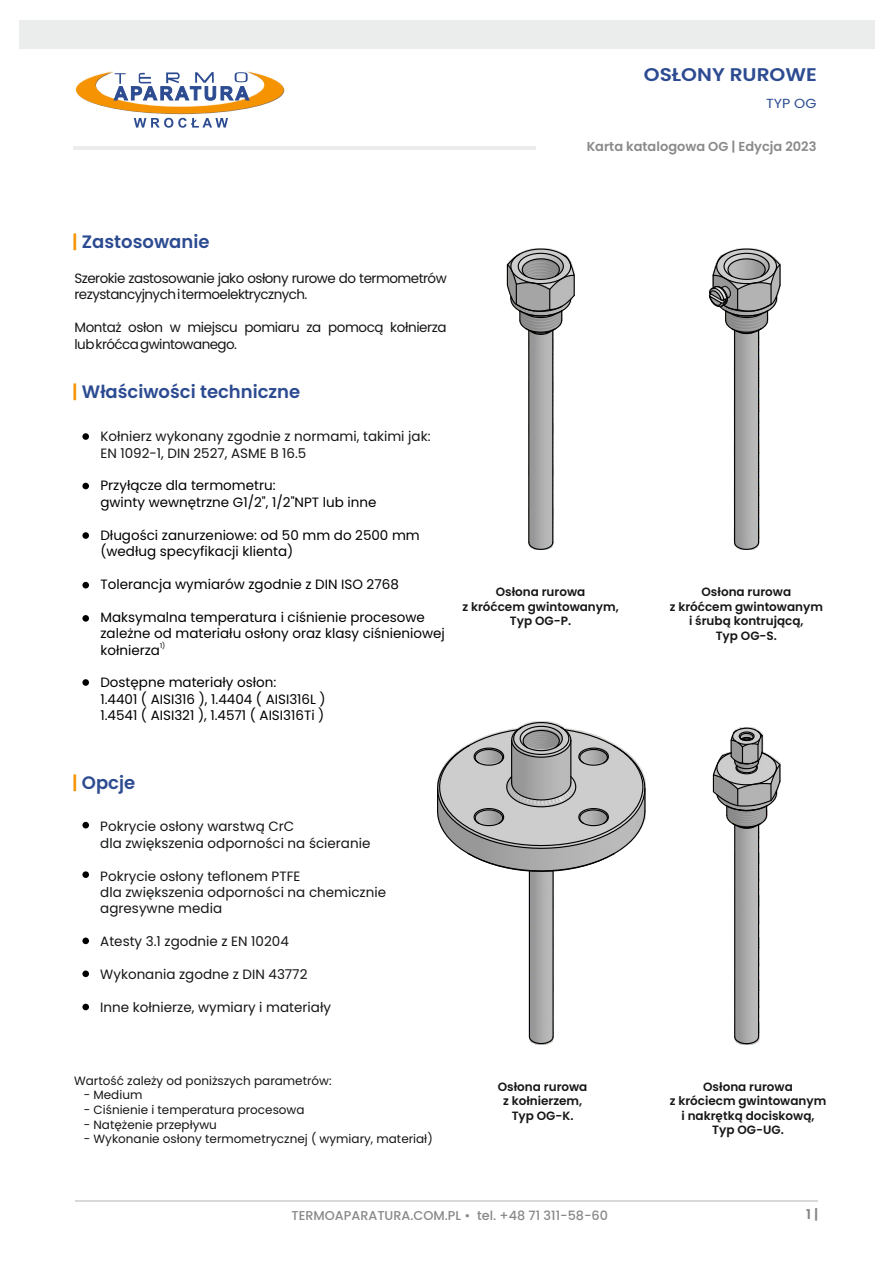
<style>
.page{position:relative;width:893px;height:1263px;background:#fff}
.page>*{position:absolute;margin:0;border:0;box-sizing:border-box;transform-origin:0 0}
.t1{font:600 18.3px "Poppins";color:#2c4b91;scale:1.1 1}
.t2{font:600 18px "Poppins";color:#2c4b91}
.t3{font:13.5px/16.4px "Poppins";color:#000}
.t4{font:13.5px/16.4px "Poppins";color:#151616}
.t5{font:13.5px/16.4px "Poppins";letter-spacing:-.04em;color:#151616}
.t6{font:13.5px/16.4px "Poppins";letter-spacing:-.03em;color:#151616}
.t7{font:600 13.5px "Poppins";color:#818281}
.t8{font:13.2px "Poppins";color:#2c4b91;scale:1.08 1}
.t9{font:600 13.05px "Poppins";color:#898989}
.t10{font:500 12.75px "Poppins";color:#898989}
.t11{font:600 12px/14.5px "Poppins";color:#151616;text-align:center}
.t12{font:12px "Poppins";color:#151616}
.t13{font:6.75px "Poppins";color:#000}
.s1{color:#f59303}
</style>
<div class="page">
<img style="left:529px;top:335px;width:25px;height:206px">
<svg style="left:528px;top:541px;width:26px;height:9px"></svg>
<hr style="left:528px;top:330px;width:1px;height:212px;background:#000">
<hr style="left:552px;top:330px;width:1px;height:212px;background:#000">
<svg style="left:506px;top:248px;width:69px;height:87px"></svg>
<img style="left:733px;top:335px;width:27px;height:206px">
<svg style="left:734px;top:541px;width:26px;height:9px"></svg>
<hr style="left:734px;top:330px;width:1px;height:212px;background:#000">
<hr style="left:758px;top:330px;width:1px;height:212px;background:#000">
<svg style="left:708px;top:248px;width:73px;height:87px"></svg>
<img style="left:528px;top:872px;width:24px;height:163px">
<svg style="left:528px;top:1035px;width:26px;height:10px"></svg>
<hr style="left:529px;top:871px;width:1px;height:166px;background:#000">
<hr style="left:552px;top:871px;width:2px;height:166px;background:#000">
<svg style="left:437px;top:721px;width:209px;height:151px"></svg>
<img style="left:735px;top:829px;width:25px;height:206px">
<svg style="left:734px;top:1035px;width:26px;height:10px"></svg>
<hr style="left:734px;top:825px;width:1px;height:212px;background:#000">
<hr style="left:758px;top:825px;width:1px;height:212px;background:#000">
<svg style="left:712px;top:727px;width:69px;height:102px"></svg>
<svg style="left:75px;top:71px;width:209px;height:57px"></svg>
<hr style="left:74px;top:146px;width:462px;height:3px;background:#ececec">
<div style="left:19px;top:20px;width:855px;height:29px;background:#ebecec"></div>
<hr style="left:75px;top:1200px;width:742px;height:2px;background:#d9d9da">
<div style="left:82px;top:483px;width:7px;height:6px;background:#000;border-radius:3px"></div>
<div style="left:82px;top:532px;width:7px;height:7px;background:#000;border-radius:3px"></div>
<div style="left:82px;top:433px;width:7px;height:7px;background:#000;border-radius:3px"></div>
<div style="left:82px;top:582px;width:7px;height:6px;background:#000;border-radius:3px"></div>
<div style="left:82px;top:615px;width:7px;height:7px;background:#000;border-radius:3px"></div>
<div style="left:82px;top:679px;width:7px;height:7px;background:#000;border-radius:3px"></div>
<div style="left:82px;top:871px;width:7px;height:7px;background:#000;border-radius:3px"></div>
<div style="left:82px;top:937px;width:7px;height:7px;background:#000;border-radius:3px"></div>
<div style="left:82px;top:822px;width:7px;height:6px;background:#000;border-radius:3px"></div>
<div style="left:82px;top:970px;width:7px;height:7px;background:#000;border-radius:3px"></div>
<div style="left:82px;top:1004px;width:7px;height:6px;background:#000;border-radius:3px"></div>
<h1 class="t1" style="left:644px;top:62px;width:159px">OSŁONY RUROWE</h1>
<p class="t8" style="left:766px;top:94px;width:48px">TYP OG</p>
<p class="t9" style="left:587px;top:138px;width:231px">Karta katalogowa OG | Edycja 2023</p>
<h2 class="t2" style="left:72px;top:229px;width:139px"><span class="s1">|</span> Zastosowanie</h2>
<p class="t5" style="left:74px;top:270px;width:374px">Szerokie zastosowanie jako osłony rurowe do termometrów rezystancyjnychitermoelektrycznych.</p>
<p class="t6" style="left:75px;top:319px;width:374px">Montaż osłon w miejscu pomiaru za pomocą kołnierza lubkróćcagwintowanego.</p>
<h2 class="t2" style="left:72px;top:379px;width:230px"><span class="s1">|</span> Właściwości techniczne</h2>
<p class="t4" style="left:100px;top:428px;width:332px">Kołnierz wykonany zgodnie z normami, takimi jak:<br>EN 1092-1, DIN 2527, ASME B 16.5</p>
<p class="t3" style="left:100px;top:477px;width:278px">Przyłącze dla termometru:<br>gwinty wewnętrzne G1/2", 1/2"NPT lub inne</p>
<p class="t3" style="left:100px;top:527px;width:321px">Długości zanurzeniowe: od 50 mm do 2500 mm (według specyfikacji klienta)</p>
<p class="t3" style="left:100px;top:576px;width:300px">Tolerancja wymiarów zgodnie z DIN ISO 2768</p>
<p class="t3" style="left:100px;top:609px;width:346px">Maksymalna temperatura i ciśnienie procesowe zależne od materiału osłony oraz klasy ciśnieniowej</p>
<p class="t13" style="left:160px;top:641px;width:7px">1)</p>
<p class="t3" style="left:100px;top:642px;width:61px">kołnierza</p>
<p class="t3" style="left:100px;top:674px;width:227px">Dostępne materiały osłon:<br>1.4401 ( AISI316 ), 1.4404 ( AISI316L )<br>1.4541 ( AISI321 ), 1.4571 ( AISI316Ti )</p>
<p class="t11" style="left:462px;top:585px;width:158px">Osłona rurowa<br>z króćcem gwintowanym,<br>Typ OG-P.</p>
<h2 class="t2" style="left:72px;top:770px;width:65px"><span class="s1">|</span> Opcje</h2>
<p class="t4" style="left:100px;top:818px;width:272px">Pokrycie osłony warstwą CrC<br>dla zwiększenia odporności na ścieranie</p>
<p class="t4" style="left:100px;top:867px;width:287px">Pokrycie osłony teflonem PTFE<br>dla zwiększenia odporności na chemicznie agresywne media</p>
<p class="t4" style="left:100px;top:933px;width:190px">Atesty 3.1 zgodnie z EN 10204</p>
<p class="t4" style="left:100px;top:966px;width:209px">Wykonania zgodne z DIN 43772</p>
<p class="t4" style="left:100px;top:999px;width:232px">Inne kołnierze, wymiary i materiały</p>
<p class="t12" style="left:74px;top:1072px;width:259px">Wartość zależy od poniższych parametrów:</p>
<p class="t12" style="left:84px;top:1087px;width:60px">- Medium</p>
<p class="t12" style="left:84px;top:1101px;width:222px">- Ciśnienie i temperatura procesowa</p>
<p class="t12" style="left:84px;top:1116px;width:135px">- Natężenie przepływu</p>
<p class="t12" style="left:84px;top:1130px;width:351px">- Wykonanie osłony termometrycznej ( wymiary, materiał)</p>
<p class="t11" style="left:498px;top:1079px;width:91px">Osłona rurowa z kołnierzem,<br>Typ OG-K.</p>
<p class="t11" style="left:670px;top:585px;width:155px">Osłona rurowa<br>z króćcem gwintowanym i śrubą kontrującą,<br>Typ OG-S.</p>
<p class="t11" style="left:670px;top:1079px;width:158px">Osłona rurowa<br>z króciecm gwintowanym i nakrętką dociskową,<br>Typ OG-UG.</p>
<p class="t10" style="left:291px;top:1207px;width:318px">TERMOAPARATURA.COM.PL • tel. +48 71 311-58-60</p>
<p class="t7" style="left:806px;top:1205px;width:14px">1 |</p>
</div>
